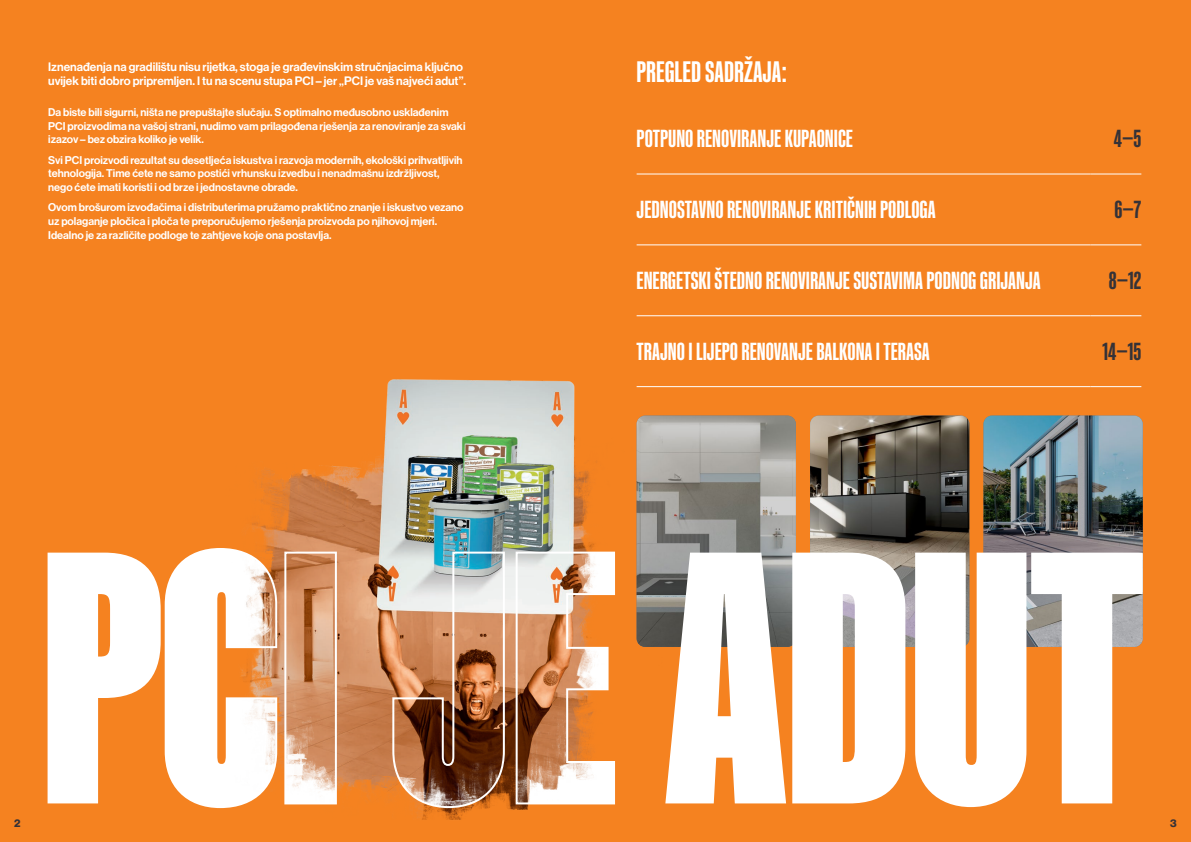
<style>
.page{position:relative;width:1191px;height:842px;background:#f58220}
.page>*{position:absolute;margin:0;border:0;box-sizing:border-box;transform-origin:0 0}
.t1{font:900 363.5px "Kaneda Gothic";color:#fff}
.t2{font:700 30px "Kaneda Gothic";color:#fff}
.t3{font:700 25px "Kaneda Gothic";color:#fff}
.t4{font:700 25px "Kaneda Gothic";color:#353237}
.t5{font:12px/14.4px "N Haas Grotesk DS Pro 65 Md";color:#fff}
.t6{font:11px/13.6px "N Haas Grotesk DS Pro 65 Md";color:#fff}
.t7{font:11px "N Haas Grotesk DS Pro 75 Bd";color:#353237}
</style>
<div class="page">
<img style="left:810px;top:416px;width:159px;height:231px">
<img style="left:983px;top:416px;width:159px;height:231px">
<img style="left:662px;top:416px;width:134px;height:231px">
<img style="left:241px;top:380px;width:421px;height:440px">
<hr style="left:636px;top:173px;width:454px;height:1px;background:#fff">
<hr style="left:1090px;top:173px;width:51px;height:1px;background:#fff">
<hr style="left:636px;top:244px;width:454px;height:1px;background:#fff">
<hr style="left:1090px;top:244px;width:51px;height:1px;background:#fff">
<hr style="left:636px;top:315px;width:454px;height:1px;background:#fff">
<hr style="left:1090px;top:315px;width:51px;height:1px;background:#fff">
<hr style="left:636px;top:386px;width:454px;height:1px;background:#fff">
<hr style="left:1090px;top:386px;width:51px;height:1px;background:#fff">
<p class="t5" style="left:48px;top:60px;width:419px">Iznenađenja na gradilištu nisu rijetka, stoga je građevinskim stručnjacima ključno uvijek biti dobro pripremljen. I tu na scenu stupa PCI – jer „PCI je vaš najveći adut”.</p>
<p class="t6" style="left:48px;top:106px;width:419px">Da biste bili sigurni, ništa ne prepuštajte slučaju. S optimalno međusobno usklađenim<br>PCI proizvodima na vašoj strani, nudimo vam prilagođena rješenja za renoviranje za svaki izazov – bez obzira koliko je velik.</p>
<p class="t6" style="left:48px;top:153px;width:416px">Svi PCI proizvodi rezultat su desetljeća iskustva i razvoja modernih, ekološki prihvatljivih tehnologija. Time ćete ne samo postići vrhunsku izvedbu i nenadmašnu izdržljivost, nego ćete imati koristi i od brze i jednostavne obrade.</p>
<p class="t6" style="left:48px;top:201px;width:417px">Ovom brošurom izvođačima i distributerima pružamo praktično znanje i iskustvo vezano uz polaganje pločica i ploča te preporučujemo rješenja proizvoda po njihovoj mjeri.<br>Idealno je za različite podloge te zahtjeve koje ona postavlja.</p>
<h2 class="t2" style="left:636px;top:55px;width:152px">PREGLED SADRŽAJA:</h2>
<h3 class="t3" style="left:636px;top:124px;width:218px">POTPUNO RENOVIRANJE KUPAONICE</h3>
<h3 class="t4" style="left:1113px;top:124px;width:29px">4—5</h3>
<h3 class="t3" style="left:636px;top:195px;width:301px">JEDNOSTAVNO RENOVIRANJE KRITIČNIH PODLOGA</h3>
<h3 class="t4" style="left:1114px;top:195px;width:28px">6—7</h3>
<h3 class="t3" style="left:636px;top:266px;width:406px">ENERGETSKI ŠTEDNO RENOVIRANJE SUSTAVIMA PODNOG GRIJANJA</h3>
<h3 class="t4" style="left:1109px;top:266px;width:34px">8—12</h3>
<h3 class="t3" style="left:636px;top:337px;width:295px">TRAJNO I LIJEPO RENOVANJE BALKONA I TERASA</h3>
<h3 class="t4" style="left:1102px;top:337px;width:40px">14—15</h3>
<h1 class="t1" style="left:41px;top:476px;width:1102px">PCI JEADUT</h1>
<p class="t7" style="left:14px;top:817px;width:8px">2</p>
<p class="t7" style="left:1170px;top:817px;width:8px">3</p>
</div>
